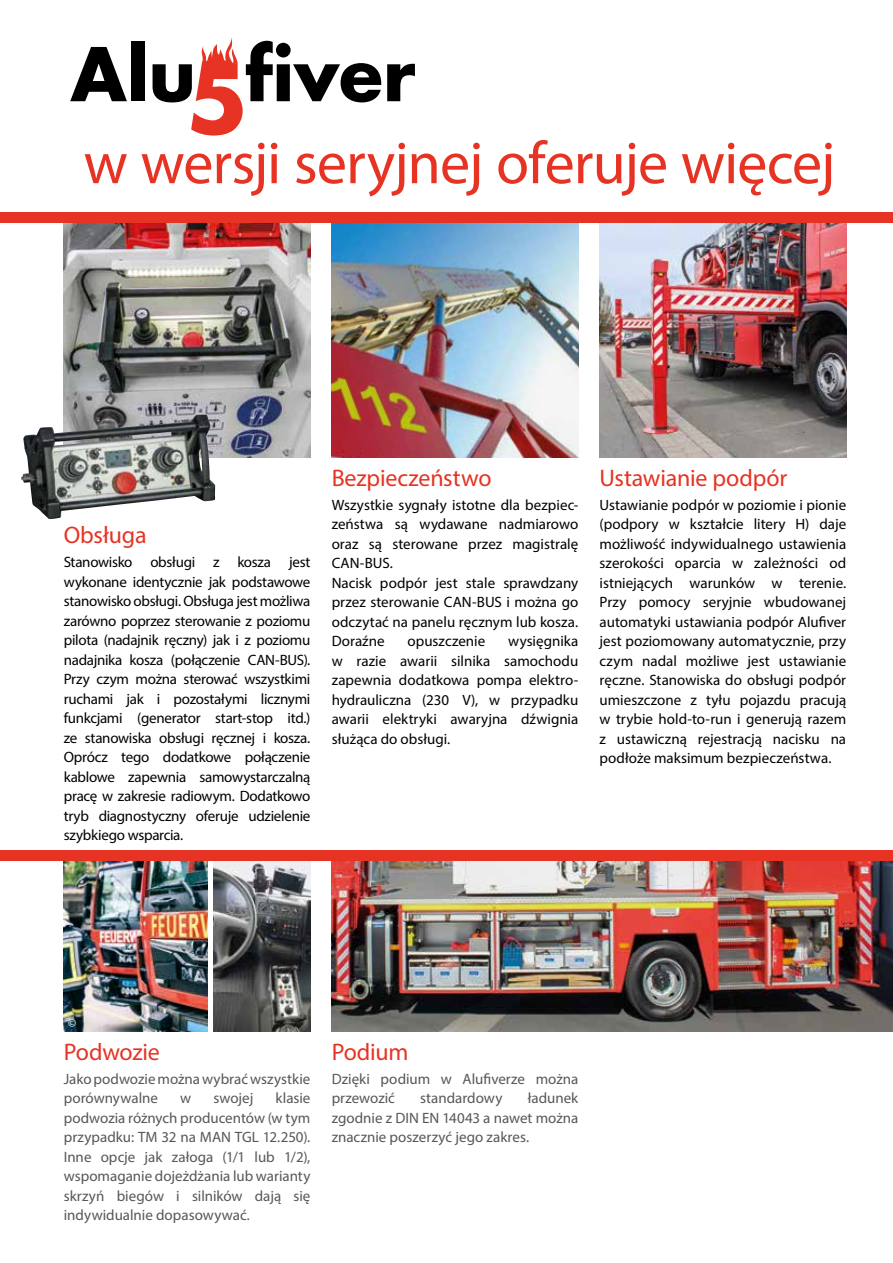
<style>
.page{position:relative;width:893px;height:1263px;background:#fff}
.page>*{position:absolute;margin:0;border:0;box-sizing:border-box;transform-origin:0 0}
.t1{font:60px "Myriad Pro";letter-spacing:-.015em;color:#e63323}
.t2{font:24px "Myriad Pro";letter-spacing:-.01em;color:#e63323}
.t3{font:15px/19.5px "Myriad Pro";color:#000;text-align:justify}
.t4{font:15px/19.5px "Myriad Pro";color:#575756}
.t5{font:12px "Myriad Pro";color:#fff}
</style>
<div class="page">
<img style="left:64px;top:223px;width:246px;height:234px">
<img style="left:600px;top:223px;width:246px;height:234px">
<img style="left:64px;top:861px;width:143px;height:170px">
<img style="left:214px;top:861px;width:96px;height:170px">
<div style="left:0;top:850px;width:893px;height:11px;background:#e63323"></div>
<img style="left:21px;top:415px;width:194px;height:104px">
<div style="left:0;top:213px;width:893px;height:10px;background:#e63323"></div>
<img style="left:332px;top:223px;width:246px;height:234px">
<img style="left:332px;top:861px;width:561px;height:170px">
<svg style="left:70px;top:47px;width:57px;height:54px"></svg>
<div style="left:131px;top:41px;width:13px;height:60px;background:#000"></div>
<svg style="left:387px;top:64px;width:28px;height:37px"></svg>
<svg style="left:153px;top:37px;width:228px;height:99px"></svg>
<h1 class="t1" style="left:84px;top:126px;width:753px">w wersji seryjnej oferuje więcej</h1>
<h2 class="t2" style="left:64px;top:520px;width:84px">Obsługa</h2>
<p class="t3" style="left:64px;top:552px;width:248px">Stanowisko obsługi z kosza jest wykonane identycznie jak podstawowe stanowisko obsługi. Obsługa jest możliwa zarówno poprzez sterowanie z poziomu pilota (nadajnik ręczny) jak i z poziomu nadajnika kosza (połączenie CAN-BUS).<br>Przy czym można sterować wszystkimi ruchami jak i pozostałymi licznymi funkcjami (generator start-stop itd.) ze stanowiska obsługi ręcznej i kosza.<br>Oprócz tego dodatkowe połączenie kablowe zapewnia samowystarczalną pracę w zakresie radiowym. Dodatkowo tryb diagnostyczny oferuje udzielenie szybkiego wsparcia.</p>
<h2 class="t2" style="left:332px;top:463px;width:161px">Bezpieczeństwo</h2>
<p class="t3" style="left:332px;top:495px;width:248px;text-align:left">Wszystkie sygnały istotne dla bezpiec&shy;zeństwa są wydawane nadmiarowo oraz są sterowane przez magistralę<br>CAN-BUS.<br>Nacisk podpór jest stale sprawdzany przez sterowanie CAN-BUS i można go odczytać na panelu ręcznym lub kosza.<br>Doraźne</p>
<p class="t3" style="left:332px;top:631px;width:248px;text-indent:176px">wysięgnika w razie awarii silnika samochodu zapewnia dodatkowa pompa elektro&shy;hydrauliczna (230 V), w przypadku awarii elektryki awaryjna dźwignia służąca do obsługi.</p>
<p class="t3" style="left:407px;top:631px;width:79px">opuszczenie</p>
<h2 class="t2" style="left:600px;top:463px;width:189px">Ustawianie podpór</h2>
<p class="t3" style="left:600px;top:495px;width:248px">Ustawianie podpór w poziomie i pionie (podpory w kształcie litery H) daje możliwość indywidualnego ustawienia szerokości oparcia w zależności od istniejących warunków w terenie.<br>Przy pomocy seryjnie wbudowanej automatyki ustawiania podpór Alufiver jest poziomowany automatycznie, przy czym nadal możliwe jest ustawianie ręczne. Stanowiska do obsługi podpór umieszczone z tyłu pojazdu pracują w trybie hold-to-run i generują razem z ustawiczną rejestracją nacisku na podłoże maksimum bezpieczeństwa.</p>
<p class="t5" style="left:68px;top:1016px;width:10px">©</p>
<h2 class="t2" style="left:64px;top:1037px;width:98px">Podwozie</h2>
<p class="t4" style="left:64px;top:1069px;width:248px">Jako podwozie można wybrać wszystkie porównywalne</p>
<p class="t4" style="left:64px;top:1088px;width:248px;text-align:justify;text-indent:212px">klasie podwozia różnych producentów (w tym przypadku: TM 32 na MAN TGL 12.250).<br>Inne opcje jak załoga (1/1 lub 1/2), wspomaganie dojeżdżania lub warianty skrzyń biegów i silników dają się indywidualnie dopasowywać.</p>
<p class="t4" style="left:180px;top:1088px;width:13px">w</p>
<p class="t4" style="left:213px;top:1088px;width:41px">swojej</p>
<h2 class="t2" style="left:332px;top:1037px;width:78px">Podium</h2>
<p class="t4" style="left:332px;top:1069px;width:248px">Dzięki podium w Alufiverze można przewozić</p>
<p class="t4" style="left:332px;top:1088px;width:248px;text-align:justify;text-indent:196px">ładunek zgodnie z DIN EN 14043 a nawet można znacznie poszerzyć jego zakres.</p>
<p class="t4" style="left:420px;top:1088px;width:84px">standardowy</p>
</div>
